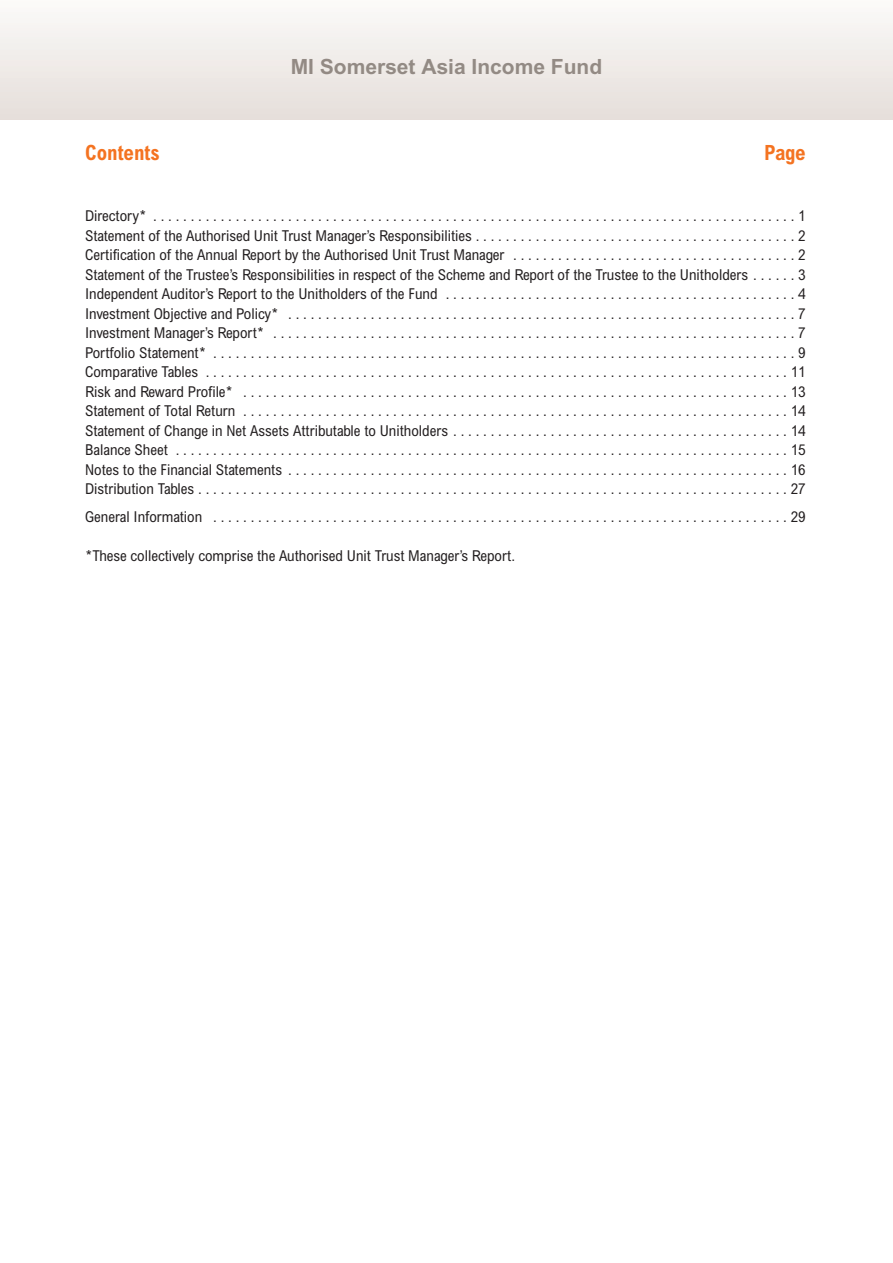
<style>
.page{position:relative;width:893px;height:1263px;background:#fff}
.page>*{position:absolute;margin:0;border:0;box-sizing:border-box;transform-origin:0 0}
.t1{font:700 21px "Arial";color:#938a84}
.t2{font:700 condensed 21px "Arial";color:#f47321}
.t3{font:condensed 15px "Arial";color:#231f20}
</style>
<div class="page">
<div style="left:0;top:0;width:893px;height:119px;background:linear-gradient(to bottom,#fbfbf9,#e5deda)"></div>
<p class="t1" style="left:291px;top:59px;width:313px">MI Somerset Asia Income Fund</p>
<p class="t2" style="left:85px;top:145px;width:76px">Contents</p>
<p class="t2" style="left:764px;top:145px;width:43px">Page</p>
<p class="t3" style="left:85px;top:210px;width:722px">Directory* . . . . . . . . . . . . . . . . . . . . . . . . . . . . . . . . . . . . . . . . . . . . . . . . . . . . . . . . . . . . . . . . . . . . . . . . . . . . . . . . . . . . . . 1</p>
<p class="t3" style="left:85px;top:230px;width:722px">Statement of the Authorised Unit Trust Manager’s Responsibilities . . . . . . . . . . . . . . . . . . . . . . . . . . . . . . . . . . . . . . . . . . . 2</p>
<p class="t3" style="left:85px;top:249px;width:722px">Certification of the Annual Report by the Authorised Unit Trust Manager . . . . . . . . . . . . . . . . . . . . . . . . . . . . . . . . . . . . . . 2</p>
<p class="t3" style="left:85px;top:269px;width:722px">Statement of the Trustee’s Responsibilities in respect of the Scheme and Report of the Trustee to the Unitholders . . . . . . 3</p>
<p class="t3" style="left:85px;top:288px;width:722px">Independent Auditor’s Report to the Unitholders of the Fund . . . . . . . . . . . . . . . . . . . . . . . . . . . . . . . . . . . . . . . . . . . . . . . 4</p>
<p class="t3" style="left:85px;top:308px;width:722px">Investment Objective and Policy* . . . . . . . . . . . . . . . . . . . . . . . . . . . . . . . . . . . . . . . . . . . . . . . . . . . . . . . . . . . . . . . . . . . . 7</p>
<p class="t3" style="left:85px;top:327px;width:722px">Investment Manager’s Report* . . . . . . . . . . . . . . . . . . . . . . . . . . . . . . . . . . . . . . . . . . . . . . . . . . . . . . . . . . . . . . . . . . . . . . 7</p>
<p class="t3" style="left:85px;top:347px;width:722px">Portfolio Statement* . . . . . . . . . . . . . . . . . . . . . . . . . . . . . . . . . . . . . . . . . . . . . . . . . . . . . . . . . . . . . . . . . . . . . . . . . . . . . . 9</p>
<p class="t3" style="left:85px;top:366px;width:722px">Comparative Tables . . . . . . . . . . . . . . . . . . . . . . . . . . . . . . . . . . . . . . . . . . . . . . . . . . . . . . . . . . . . . . . . . . . . . . . . . . . . . . 11</p>
<p class="t3" style="left:85px;top:386px;width:722px">Risk and Reward Profile* . . . . . . . . . . . . . . . . . . . . . . . . . . . . . . . . . . . . . . . . . . . . . . . . . . . . . . . . . . . . . . . . . . . . . . . . . 13</p>
<p class="t3" style="left:85px;top:405px;width:722px">Statement of Total Return . . . . . . . . . . . . . . . . . . . . . . . . . . . . . . . . . . . . . . . . . . . . . . . . . . . . . . . . . . . . . . . . . . . . . . . . . 14</p>
<p class="t3" style="left:85px;top:425px;width:722px">Statement of Change in Net Assets Attributable to Unitholders . . . . . . . . . . . . . . . . . . . . . . . . . . . . . . . . . . . . . . . . . . . . . 14</p>
<p class="t3" style="left:85px;top:444px;width:722px">Balance Sheet . . . . . . . . . . . . . . . . . . . . . . . . . . . . . . . . . . . . . . . . . . . . . . . . . . . . . . . . . . . . . . . . . . . . . . . . . . . . . . . . . . 15</p>
<p class="t3" style="left:85px;top:464px;width:722px">Notes to the Financial Statements . . . . . . . . . . . . . . . . . . . . . . . . . . . . . . . . . . . . . . . . . . . . . . . . . . . . . . . . . . . . . . . . . . . 16</p>
<p class="t3" style="left:85px;top:483px;width:722px">Distribution Tables . . . . . . . . . . . . . . . . . . . . . . . . . . . . . . . . . . . . . . . . . . . . . . . . . . . . . . . . . . . . . . . . . . . . . . . . . . . . . . . 27</p>
<p class="t3" style="left:85px;top:511px;width:722px">General Information . . . . . . . . . . . . . . . . . . . . . . . . . . . . . . . . . . . . . . . . . . . . . . . . . . . . . . . . . . . . . . . . . . . . . . . . . . . . . 29</p>
<p class="t3" style="left:85px;top:550px;width:432px">*These collectively comprise the Authorised Unit Trust Manager’s Report.</p>
</div>
